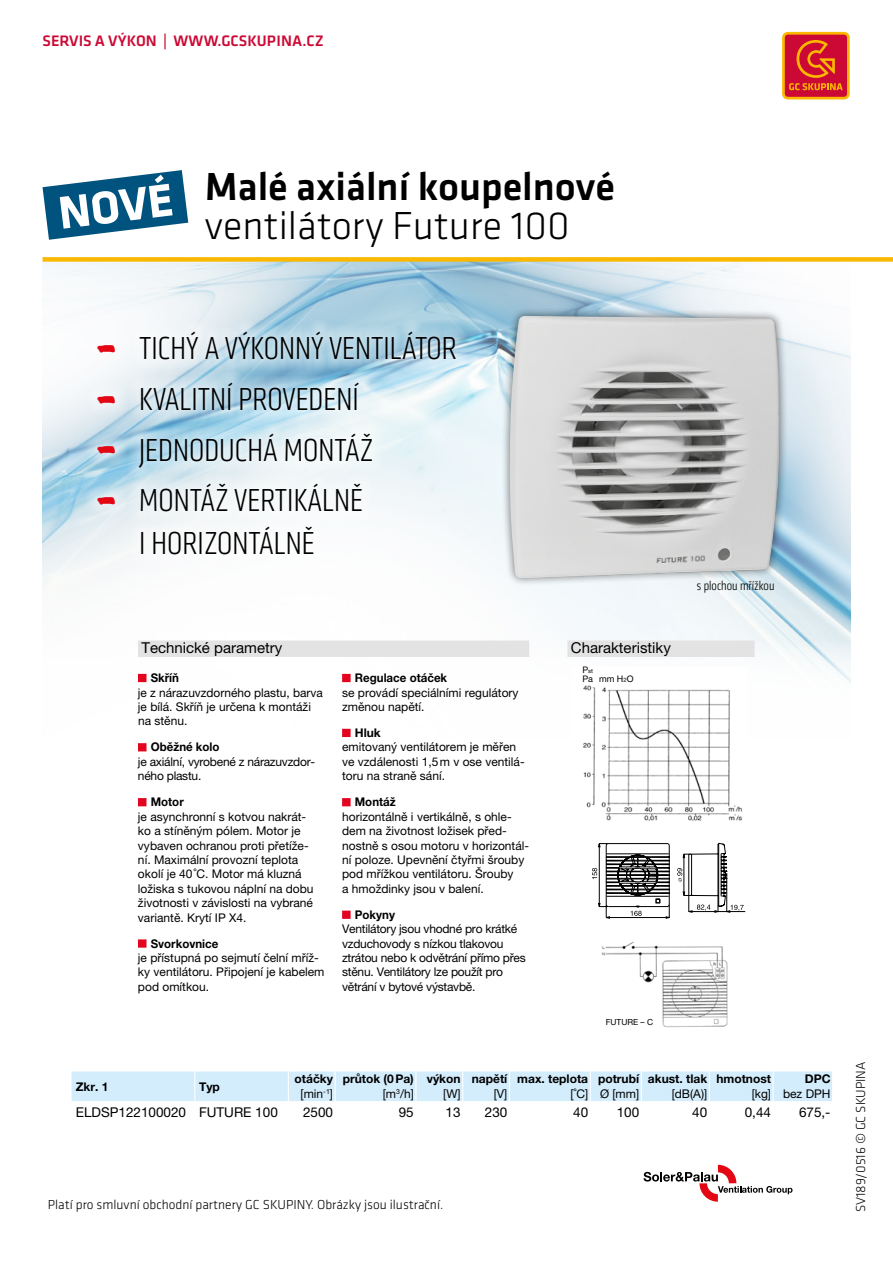
<style>
.page{position:relative;width:893px;height:1263px;background:#fff}
.page>*{position:absolute;margin:0;border:0;box-sizing:border-box;transform-origin:0 0}
.t1{font:700 45px "GC Klavika Head";color:#fff}
.t2{font:500 40.5px "GC Klavika";color:#000}
.t3{font:300 40.5px "GC Klavika";color:#000}
.t4{font:300 33px/42.3px "GC Klavika Cond Fein";color:#000;text-align:center}
.t5{font:15px "Helvetica Neue LT Pro";color:#000}
.t6{font:500 15px "GC Klavika Head";color:#cc0935}
.t7{font:300 13.5px "GC Klavika";color:#000}
.t8{font:13.5px "Helvetica Neue LT Pro";color:#000}
.t9{font:300 13.5px "GC Klavika Cond Fein";color:#000}
.t10{font:12px/14.4px "Helvetica Neue LT Pro";color:#000}
.t11{font:12px/14.4px "Helvetica Neue LT Pro";letter-spacing:-.02em;color:#000}
.t12{font:700 12px/14.4px "Helvetica Neue LT Pro";color:#000;text-align:center}
.t13{font:700 12px "Helvetica Neue LT Pro";color:#000;scale:.96 1}
.t14{font:9px "Helvetica Neue LT Pro";color:#000}
.t15{font:8.4px "Helvetica Neue LT Pro";color:#000}
.t16{font:6px "Helvetica Neue LT Pro";color:#000}
.s1{font-family:"Marker Felt";font-weight:400;font-stretch:expanded;font-size:42.3px;color:#e30613}
.s2{font-size:9px}
.s3{font-size:6px}
.s4{font-weight:400}
</style>
<div class="page">
<img style="left:43px;top:262px;width:807px;height:378px">
<svg style="left:782px;top:32px;width:68px;height:67px"></svg>
<div style="left:785px;top:35px;width:62px;height:62px;background:#cc0935;border-radius:3px"></div>
<svg style="left:789px;top:40px;width:54px;height:50px"></svg>
<div style="left:43px;top:257px;width:850px;height:5px;background:#fbb800"></div>
<div style="left:138px;top:640px;width:391px;height:17px;background:#e3e3e3"></div>
<div style="left:138px;top:674px;width:8px;height:8px;background:#e3051f"></div>
<div style="left:138px;top:743px;width:8px;height:8px;background:#e3051f"></div>
<div style="left:138px;top:798px;width:8px;height:8px;background:#e3051f"></div>
<div style="left:138px;top:939px;width:8px;height:9px;background:#e3051f"></div>
<div style="left:342px;top:674px;width:9px;height:8px;background:#e3051f"></div>
<div style="left:342px;top:729px;width:9px;height:8px;background:#e3051f"></div>
<div style="left:342px;top:798px;width:9px;height:8px;background:#e3051f"></div>
<div style="left:342px;top:910px;width:9px;height:9px;background:#e3051f"></div>
<div style="left:72px;top:1071px;width:760px;height:30px;background:#d4edfc"></div>
<hr style="left:194px;top:1071px;width:1px;height:30px;background:#fff">
<div style="left:501px;top:308px;width:287px;height:279px;background:#000;opacity:.5"></div>
<img style="left:509px;top:316px;width:271px;height:262px">
<hr style="left:689px;top:911px;width:56px;height:1px;background:#000">
<svg style="left:592px;top:843px;width:78px;height:75px"></svg>
<svg style="left:677px;top:843px;width:67px;height:69px"></svg>
<img style="left:583px;top:685px;width:159px;height:136px">
<img style="left:601px;top:941px;width:127px;height:87px">
<div style="left:567px;top:640px;width:187px;height:17px;background:#e3e3e3"></div>
<hr style="left:616px;top:683px;width:10px;height:4px;background:#fff">
<svg style="left:643px;top:1165px;width:149px;height:37px"></svg>
<div style="left:84px;top:318px;width:385px;height:249px;background:#fff;opacity:.75"></div>
<svg style="left:43px;top:170px;width:145px;height:70px"></svg>
<p class="t6" style="left:43px;top:30px;width:283px">SERVIS A VÝKON | WWW.GCSKUPINA.CZ</p>
<h1 class="t1" style="left:54px;top:179px;width:117px;rotate:-7deg">NOVÉ</h1>
<h2 class="t2" style="left:205px;top:160px;width:411px">Malé axiální koupelnové</h2>
<h2 class="t3" style="left:205px;top:202px;width:366px">ventilátory Future 100</h2>
<h3 class="t4" style="left:96px;top:327px;width:363px"><span class="s1">-</span> TICHÝ A VÝKONNÝ VENTILÁTOR</h3>
<h3 class="t4" style="left:96px;top:378px;width:265px"><span class="s1">-</span> KVALITNÍ PROVEDENÍ</h3>
<h3 class="t4" style="left:96px;top:429px;width:279px"><span class="s1">-</span> JEDNODUCHÁ MONTÁŽ</h3>
<h3 class="t4" style="left:96px;top:480px;width:269px"><span class="s1">-</span> MONTÁŽ VERTIKÁLNĚ<br>I HORIZONTÁLNĚ</h3>
<p class="t9" style="left:697px;top:578px;width:79px">s plochou mřížkou</p>
<p class="t5" style="left:141px;top:639px;width:142px">Technické parametry</p>
<p class="t13" style="left:151px;top:670px;width:31px">Skříň</p>
<p class="t10" style="left:138px;top:685px;width:186px">je z nárazuvzdorného plastu, barva je bílá. Skříň je určena k montáži na stěnu.</p>
<p class="t13" style="left:151px;top:740px;width:73px">Oběžné kolo</p>
<p class="t11" style="left:138px;top:754px;width:179px">je axiální, vyrobené z nárazuvzdor&shy;ného plastu.</p>
<p class="t13" style="left:151px;top:795px;width:36px">Motor</p>
<p class="t10" style="left:138px;top:809px;width:177px">je asynchronní s kotvou nakrát&shy;ko a stíněným pólem. Motor je vybaven ochranou proti přetíže&shy;ní. Maximální provozní teplota okolí je 40˚C. Motor má kluzná ložiska s tukovou náplní na dobu životnosti v závislosti na vybrané variantě. Krytí IP X4.</p>
<p class="t13" style="left:151px;top:936px;width:72px">Svorkovnice</p>
<p class="t10" style="left:138px;top:950px;width:188px">je přístupná po sejmutí čelní mříž&shy;ky ventilátoru. Připojení je kabelem pod omítkou.</p>
<p class="t13" style="left:355px;top:670px;width:98px">Regulace otáček</p>
<p class="t10" style="left:342px;top:685px;width:178px">se provádí speciálními regulátory změnou napětí.</p>
<p class="t12" style="left:355px;top:725px;width:27px">Hluk</p>
<p class="t10" style="left:342px;top:740px;width:184px">emitovaný ventilátorem je měřen ve vzdálenosti 1,5m v ose ventilá&shy;toru na straně sání.</p>
<p class="t13" style="left:355px;top:795px;width:44px">Montáž</p>
<p class="t10" style="left:342px;top:809px;width:189px">horizontálně i vertikálně, s ohle&shy;dem na životnost ložisek před&shy;nostně s osou motoru v horizontál&shy;ní poloze. Upevnění čtyřmi šrouby pod mřížkou ventilátoru. Šrouby<br>a hmoždinky jsou v balení.</p>
<p class="t13" style="left:355px;top:907px;width:43px">Pokyny</p>
<p class="t11" style="left:342px;top:922px;width:185px">Ventilátory jsou vhodné pro krátké vzduchovody s nízkou tlakovou ztrátou nebo k odvětrání přímo přes stěnu. Ventilátory lze použít pro větrání v bytové výstavbě.</p>
<p class="t5" style="left:571px;top:639px;width:102px">Charakteristiky</p>
<p class="t16" style="left:582px;top:667px;width:12px"><span class="s2">P</span>st</p>
<p class="t14" style="left:582px;top:673px;width:53px">Pa mm H<span class="s3">2</span>O</p>
<p class="t15" style="left:606px;top:1016px;width:49px">FUTURE – C</p>
<p class="t12" style="left:76px;top:1079px;width:34px">Zkr. 1</p>
<p class="t12" style="left:199px;top:1079px;width:22px">Typ</p>
<p class="t12" style="left:295px;top:1072px;width:40px">otáčky <span class="s4">[min</span><sup>-1</sup><span class="s4">]</span></p>
<p class="t12" style="left:343px;top:1072px;width:73px;text-align:right">průtok (0Pa) <span class="s4">[m</span><sup>3</sup><span class="s4">/h]</span></p>
<p class="t12" style="left:427px;top:1072px;width:35px">výkon</p>
<p class="t10" style="left:443px;top:1086px;width:19px">[W]</p>
<p class="t12" style="left:472px;top:1072px;width:37px">napětí</p>
<p class="t10" style="left:494px;top:1086px;width:15px">[V]</p>
<p class="t12" style="left:517px;top:1072px;width:72px">max. teplota</p>
<p class="t10" style="left:571px;top:1086px;width:19px">[˚C]</p>
<p class="t12" style="left:598px;top:1072px;width:43px">potrubí</p>
<p class="t10" style="left:600px;top:1086px;width:41px">Ø [mm]</p>
<p class="t12" style="left:648px;top:1072px;width:61px">akust. tlak</p>
<p class="t10" style="left:672px;top:1086px;width:37px">[dB(A)]</p>
<p class="t12" style="left:716px;top:1072px;width:56px">hmotnost</p>
<p class="t10" style="left:752px;top:1086px;width:21px">[kg]</p>
<p class="t12" style="left:805px;top:1072px;width:27px">DPC</p>
<p class="t10" style="left:783px;top:1086px;width:49px">bez DPH</p>
<p class="t8" style="left:76px;top:1104px;width:204px">ELDSP122100020 FUTURE 100</p>
<p class="t8" style="left:303px;top:1104px;width:32px">2500</p>
<p class="t8" style="left:399px;top:1104px;width:17px">95</p>
<p class="t8" style="left:446px;top:1104px;width:17px">13</p>
<p class="t8" style="left:485px;top:1104px;width:24px">230</p>
<p class="t8" style="left:573px;top:1104px;width:17px">40</p>
<p class="t8" style="left:617px;top:1104px;width:24px">100</p>
<p class="t8" style="left:692px;top:1104px;width:17px">40</p>
<p class="t8" style="left:745px;top:1104px;width:28px">0,44</p>
<p class="t8" style="left:799px;top:1104px;width:33px">675,-</p>
<p class="t7" style="left:48px;top:1196px;width:397px">Platí pro smluvní obchodní partnery GC SKUPINY. Obrázky jsou ilustrační.</p>
<p class="t7" style="left:852px;top:1212px;width:152px;rotate:-90deg">SV189/0516 © GC SKUPINA</p>
</div>
